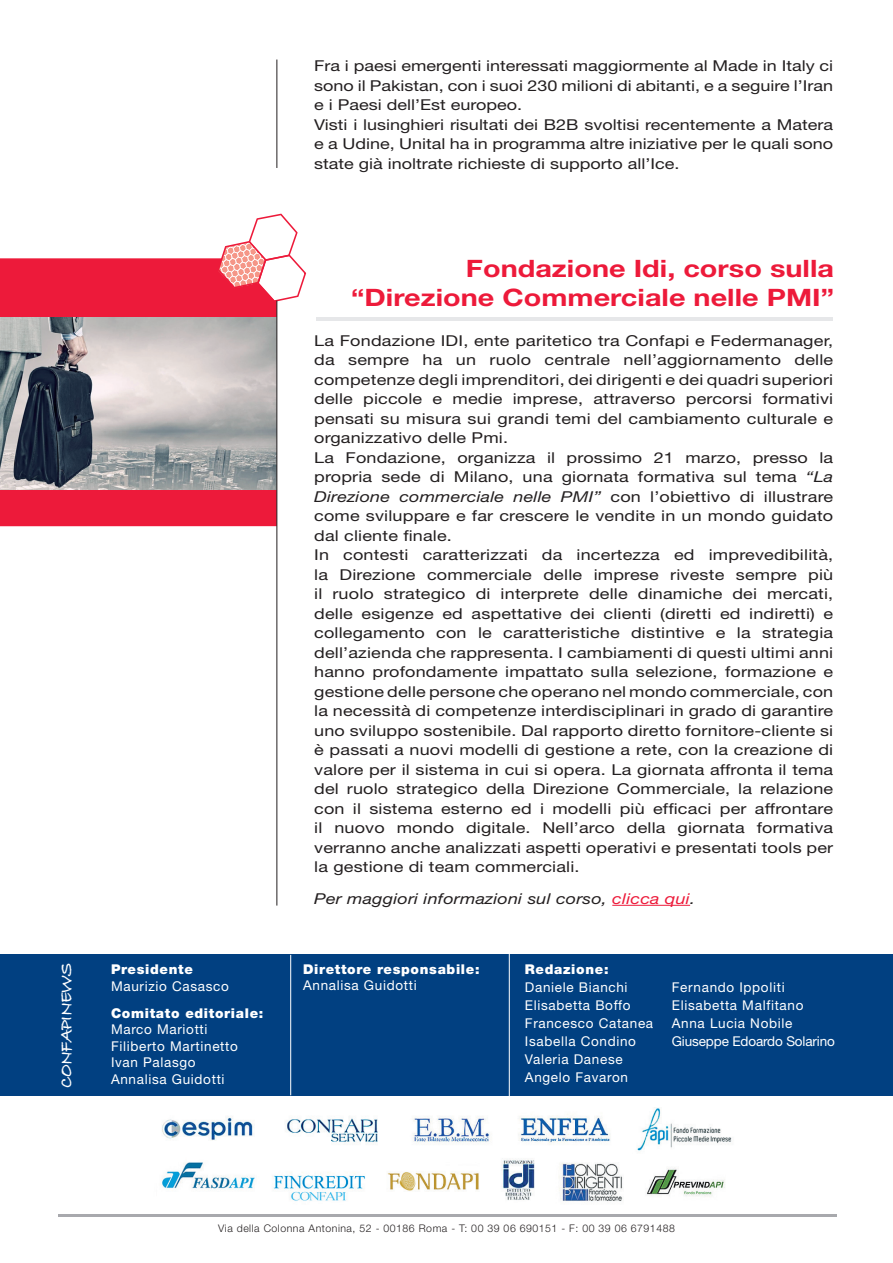
<style>
.page{position:relative;width:893px;height:1263px;background:#fff}
.page>*{position:absolute;margin:0;border:0;box-sizing:border-box;transform-origin:0 0}
.t1{font:700 24px/28.8px "Helvetica Neue";color:#ed1a3a;text-align:right;scale:1.2 1}
.t2{font:700 18px "Bradley Hand ITCTT";letter-spacing:-.03em;color:#fff}
.t3{font:15px/19.5px "Helvetica Neue";letter-spacing:.01em;color:#231f20;scale:1.2 1}
.t4{font:italic 15px "Helvetica Neue";letter-spacing:.01em;color:#231f20;scale:1.2 1}
.t5{font:13.5px/18px "Helvetica Neue";letter-spacing:.05em;color:#fff}
.t6{font:900 13.5px "Helvetica Neue";letter-spacing:.05em;color:#fff}
.t7{font:300 10.5px "Helvetica Neue";letter-spacing:.05em;color:#231f20}
.s1{font-style:italic}
.s2{color:#ed1a3a}
</style>
<div class="page">
<div style="left:0;top:258px;width:277px;height:268px;background:#ed1a3a"></div>
<svg style="left:217px;top:214px;width:89px;height:88px"></svg>
<hr style="left:317px;top:317px;width:516px;height:3px;background:#e6e7e9">
<hr style="left:612px;top:905px;width:78px;height:1px;background:#ed1a3a">
<img style="left:0;top:318px;width:277px;height:171px">
<img style="left:162px;top:1107px;width:570px;height:95px">
<hr style="left:58px;top:1214px;width:778px;height:3px;background:#a8a9ad">
<div style="left:0;top:954px;width:893px;height:141px;background:#014081"></div>
<hr style="left:290px;top:955px;width:1px;height:140px;background:#fff">
<hr style="left:509px;top:953px;width:1px;height:143px;background:#fff">
<hr style="left:277px;top:301px;width:1px;height:604px;background:#231f20">
<hr style="left:277px;top:60px;width:1px;height:108px;background:#231f20">
<p class="t2" style="left:52px;top:1088px;width:127px;rotate:-90deg">CONFAPINEWS</p>
<p class="t6" style="left:111px;top:961px;width:83px">Presidente</p>
<p class="t5" style="left:111px;top:977px;width:119px">Maurizio Casasco</p>
<p class="t6" style="left:111px;top:1005px;width:154px">Comitato editoriale:</p>
<p class="t5" style="left:111px;top:1021px;width:128px;line-height:16.5px">Marco Mariotti<br>Filiberto Martinetto<br>Ivan Palasgo<br>Annalisa Guidotti</p>
<p class="t3" style="left:314px;top:56px;width:434px">Fra i paesi emergenti interessati maggiormente al Made in Italy ci sono il Pakistan, con i suoi 230 milioni di abitanti, e a seguire l’Iran e i Paesi dell’Est europeo.<br>Visti i lusinghieri risultati dei B2B svoltisi recentemente a Matera e a Udine, Unital ha in programma altre iniziative per le quali sono state già inoltrate richieste di supporto all’Ice.</p>
<h1 class="t1" style="left:351px;top:254px;width:404px">Fondazione Idi, corso sulla “Direzione Commerciale nelle PMI”</h1>
<p class="t3" style="left:314px;top:330px;width:434px">La Fondazione IDI, ente paritetico tra Confapi e Federmanager, da sempre ha un ruolo centrale nell’aggiornamento delle competenze degli imprenditori, dei dirigenti e dei quadri superiori delle piccole e medie imprese, attraverso percorsi formativi pensati su misura sui grandi temi del cambiamento culturale e organizzativo delle Pmi.<br>La Fondazione, organizza il prossimo 21 marzo, presso la propria sede di Milano, una giornata formativa sul tema <span class="s1">“La Direzione commerciale nelle PMI”</span> con l’obiettivo di illustrare come sviluppare e far crescere le vendite in un mondo guidato dal cliente finale.<br>In contesti caratterizzati da incertezza ed imprevedibilità, la Direzione commerciale delle imprese riveste sempre più il ruolo strategico di interprete delle dinamiche dei mercati, delle esigenze ed aspettative dei clienti (diretti ed indiretti) e collegamento con le caratteristiche distintive e la strategia dell’azienda che rappresenta. I cambiamenti di questi ultimi anni hanno profondamente impattato sulla selezione, formazione e gestione delle persone che operano nel mondo commerciale, con la necessità di competenze interdisciplinari in grado di garantire uno sviluppo sostenibile. Dal rapporto diretto fornitore-cliente si è passati a nuovi modelli di gestione a rete, con la creazione di valore per il sistema in cui si opera. La giornata affronta il tema del ruolo strategico della Direzione Commerciale, la relazione con il sistema esterno ed i modelli più efficaci per affrontare il nuovo mondo digitale. Nell’arco della giornata formativa verranno anche analizzati aspetti operativi e presentati tools per la gestione di team commerciali.</p>
<p class="t4" style="left:314px;top:889px;width:319px">Per maggiori informazioni sul corso, <span class="s2">clicca qui</span>.</p>
<p class="t6" style="left:303px;top:961px;width:178px">Direttore responsabile:</p>
<p class="t5" style="left:303px;top:976px;width:115px">Annalisa Guidotti</p>
<p class="t6" style="left:525px;top:961px;width:85px">Redazione:</p>
<p class="t5" style="left:525px;top:978px;width:130px">Daniele Bianchi<br>Elisabetta Boffo<br>Francesco Catanea<br>Isabella Condino<br>Valeria Danese<br>Angelo Favaron</p>
<p class="t5" style="left:672px;top:978px;width:165px">Fernando Ippoliti<br>Elisabetta Malfitano<br>Anna Lucia Nobile<br>Giuseppe Edoardo Solarino</p>
<p class="t7" style="left:218px;top:1221px;width:458px">Via della Colonna Antonina, 52 - 00186 Roma - T: 00 39 06 690151 - F: 00 39 06 6791488</p>
</div>
